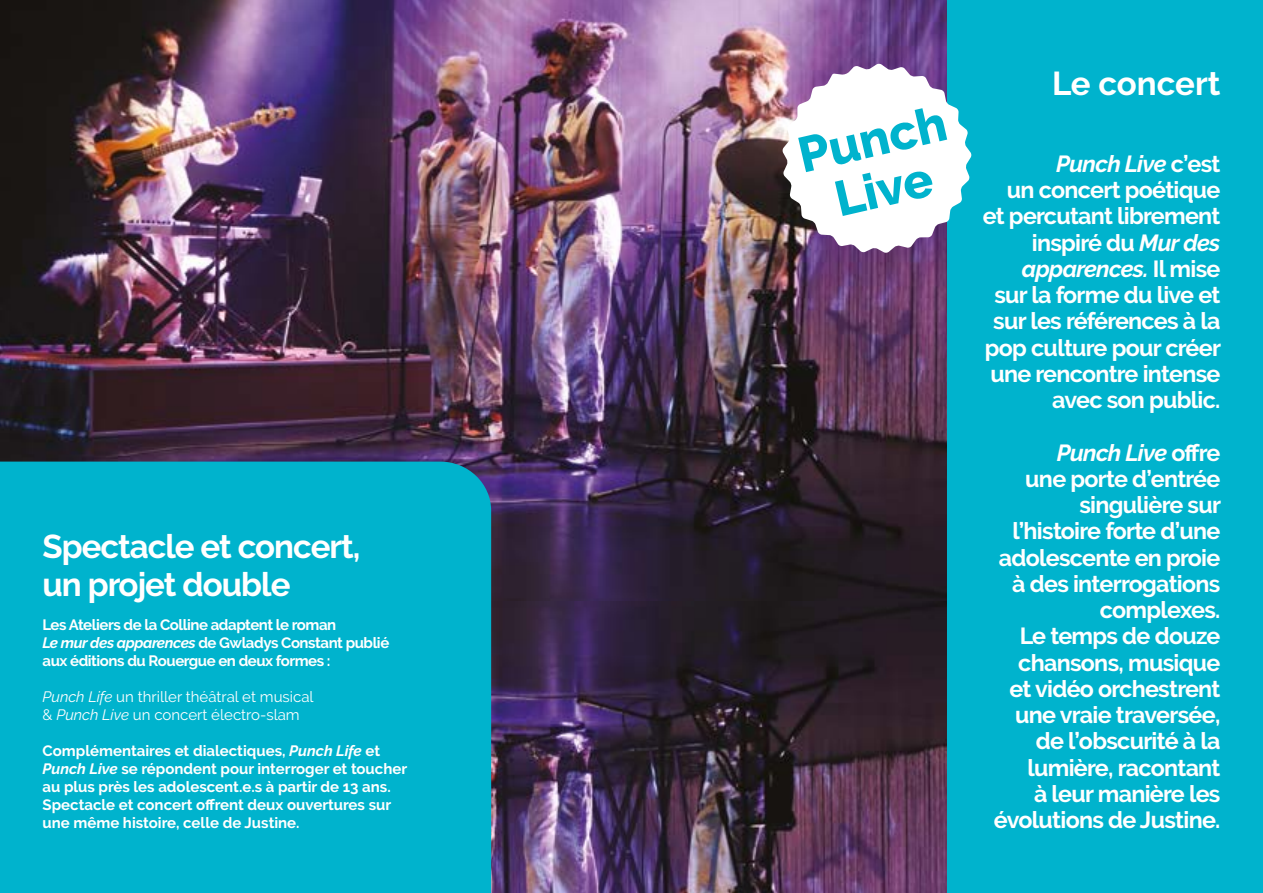
<style>
.page{position:relative;width:1263px;height:893px;background:#fff}
.page>*{position:absolute;margin:0;border:0;box-sizing:border-box;transform-origin:0 0}
.t1{font:800 49.5px/51px "Raleway";color:#00b3cd;text-align:center}
.t2{font:700 33px/37.5px "Raleway";letter-spacing:-.03em;color:#fff}
.t3{font:700 33px "Raleway";color:#fff}
.t4{font:700 23.25px/26.2px "Raleway";letter-spacing:-.03em;color:#fff;text-align:right}
.t5{font:700 15px/18px "Raleway";color:#fff}
.t6{font:700 15px/18px "Raleway";letter-spacing:-.03em;color:#fff}
.t7{font:15px/18px "Raleway";color:#fff}
.s1{font-style:italic}
</style>
<div class="page">
<img style="left:0;top:0;width:947px;height:893px">
<div style="left:0;top:462px;width:491px;height:431px;background:#00b3cd"></div>
<div style="left:947px;top:0;width:316px;height:893px;background:#00b3cd"></div>
<svg style="left:782px;top:64px;width:189px;height:189px"></svg>
<h2 class="t2" style="left:43px;top:528px;width:320px">Spectacle et concert, un projet double</h2>
<p class="t6" style="left:43px;top:616px;width:348px">Les Ateliers de la Colline adaptent le roman<br><span class="s1">Le mur des apparences</span> de Gwladys Constant publié aux éditions du Rouergue en deux formes :</p>
<p class="t7" style="left:43px;top:688px;width:273px"><span class="s1">Punch Life</span> un thriller théâtral et musical &amp; <span class="s1">Punch Live</span> un concert électro-slam</p>
<p class="t5" style="left:43px;top:742px;width:366px">Complémentaires et dialectiques, <span class="s1">Punch Life</span> et <span class="s1">Punch Live</span> se répondent pour interroger et toucher au plus près les adolescent.e.s à partir de 13 ans.<br>Spectacle et concert offrent deux ouvertures sur une même histoire, celle de Justine.</p>
<h1 class="t1" style="left:793px;top:131px;width:152px;rotate:-13deg">Punch<br>Live</h1>
<h2 class="t3" style="left:1052px;top:64px;width:170px">Le concert</h2>
<p class="t4" style="left:983px;top:151px;width:240px"><span class="s1">Punch Live</span> c’est<br>un concert poétique et percutant librement inspiré du <span class="s1">Mur des apparences.</span> Il mise<br>sur la forme du live et sur les références à la pop culture pour créer une rencontre intense avec son public.</p>
<p class="t4" style="left:994px;top:439px;width:229px"><span class="s1">Punch Live</span> offre<br>une porte d’entrée singulière sur l’histoire forte d’une adolescente en proie à des interrogations complexes.<br>Le temps de douze chansons, musique et vidéo orchestrent une vraie traversée, de l’obscurité à la lumière, racontant<br>à leur manière les évolutions de Justine.</p>
</div>
